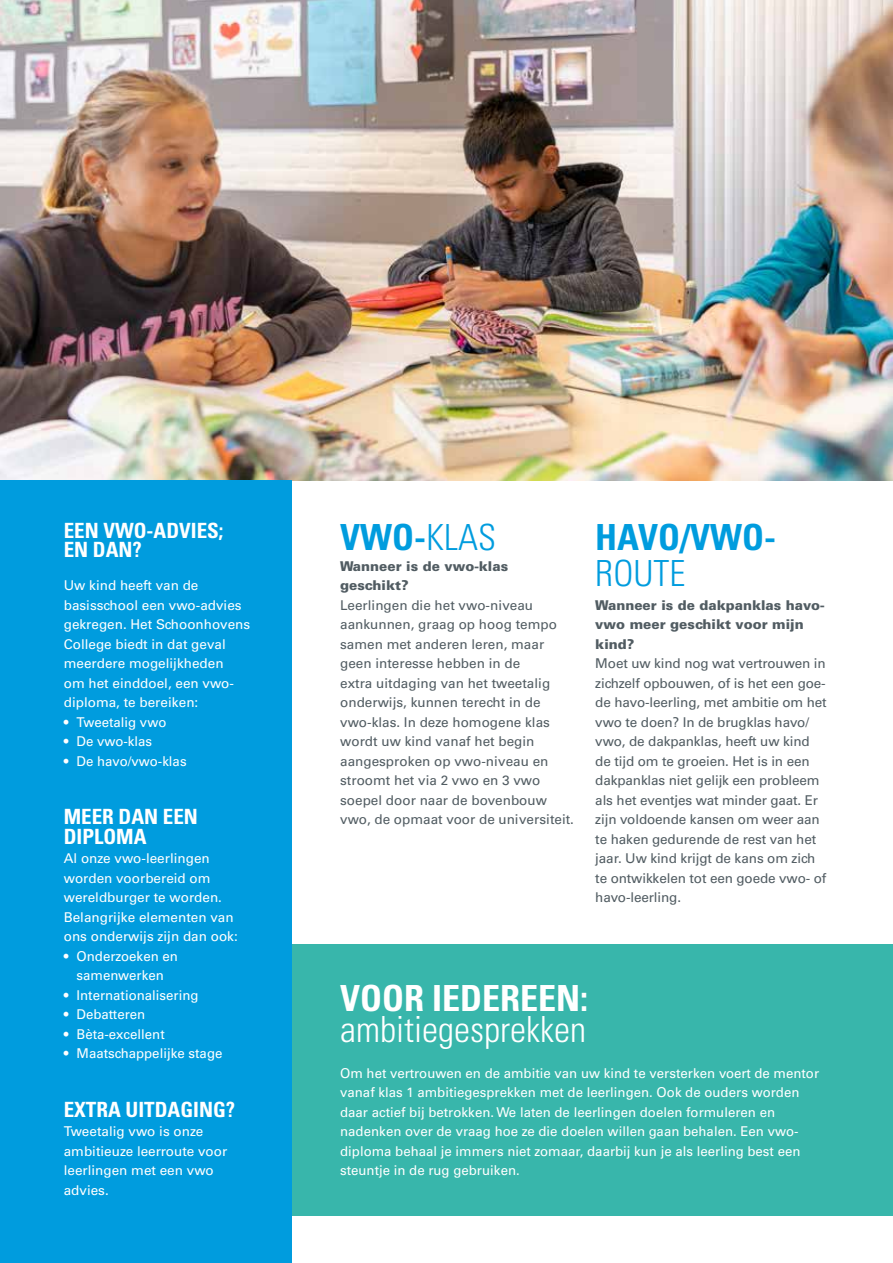
<style>
.page{position:relative;width:893px;height:1263px;background:#fff}
.page>*{position:absolute;margin:0;border:0;box-sizing:border-box;transform-origin:0 0}
.t1{font:700 condensed 36px "Univers";color:#009cde}
.t2{font:300 condensed 36px "Univers";color:#fff}
.t3{font:700 condensed 36px "Univers";color:#fff}
.t4{font:300 condensed 36px "Univers";color:#009cde}
.t5{font:700 condensed 21px/19.5px "Univers";color:#fff}
.t6{font:13.5px/19.5px "Univers";color:#fff}
.t7{font:13.5px/19.5px "Univers";letter-spacing:-.01em;color:#515c62}
.t8{font:900 13.5px/19.5px "Univers";color:#515c62}
.s1{font-weight:300}
</style>
<div class="page">
<div style="left:288px;top:944px;width:605px;height:271px;background:#38b6ab"></div>
<img style="left:0;top:0;width:893px;height:480px">
<div style="left:0;top:480px;width:291px;height:783px;background:#009cde"></div>
<h2 class="t5" style="left:64px;top:520px;width:161px">EEN VWO-ADVIES;<br>EN DAN?</h2>
<p class="t6" style="left:64px;top:576px;width:188px">Uw kind heeft van de basisschool een vwo-advies gekregen. Het Schoonhovens<br>College biedt in dat geval meerdere mogelijkheden<br>om het einddoel, een vwo&shy;diploma, te bereiken:</p>
<p class="t6" style="left:64px;top:712px;width:104px">• Tweetalig vwo</p>
<p class="t6" style="left:64px;top:732px;width:90px">• De vwo-klas</p>
<p class="t6" style="left:64px;top:751px;width:124px">• De havo/vwo-klas</p>
<h2 class="t5" style="left:64px;top:807px;width:136px">MEER DAN EEN<br>DIPLOMA</h2>
<p class="t6" style="left:64px;top:849px;width:176px">Al onze vwo-leerlingen worden voorbereid om wereldburger te worden.<br>Belangrijke elementen van ons onderwijs zijn dan ook:</p>
<p class="t6" style="left:64px;top:946px;width:116px;text-align:center">• Onderzoeken en samenwerken</p>
<p class="t6" style="left:64px;top:985px;width:136px">• Internationalisering</p>
<p class="t6" style="left:64px;top:1005px;width:83px">• Debatteren</p>
<p class="t6" style="left:64px;top:1024px;width:102px">• Bèta-excellent</p>
<p class="t6" style="left:64px;top:1044px;width:160px">• Maatschappelijke stage</p>
<h2 class="t5" style="left:64px;top:1099px;width:173px">EXTRA UITDAGING?</h2>
<p class="t6" style="left:64px;top:1122px;width:165px">Tweetalig vwo is onze ambitieuze leerroute voor leerlingen met een vwo advies.</p>
<h1 class="t1" style="left:340px;top:515px;width:158px">VWO-<span class="s1">KLAS</span></h1>
<p class="t8" style="left:340px;top:556px;width:169px">Wanneer is de vwo-klas geschikt?</p>
<p class="t7" style="left:340px;top:595px;width:235px">Leerlingen die het vwo-niveau aankunnen, graag op hoog tempo samen met anderen leren, maar geen interesse hebben in de<br>extra uitdaging van het tweetalig onderwijs, kunnen terecht in de vwo-klas. In deze homogene klas wordt uw kind vanaf het begin aangesproken op vwo-niveau en stroomt het via 2 vwo en 3 vwo soepel door naar de bovenbouw vwo, de opmaat voor de universiteit.</p>
<h1 class="t1" style="left:595px;top:515px;width:182px">HAVO/VWO-</h1>
<h1 class="t4" style="left:595px;top:551px;width:91px">ROUTE</h1>
<p class="t8" style="left:595px;top:595px;width:231px">Wanneer is de dakpanklas havo&shy;vwo meer geschikt voor mijn kind?</p>
<p class="t7" style="left:595px;top:654px;width:233px">Moet uw kind nog wat vertrouwen in zichzelf opbouwen, of is het een goe&shy;de havo-leerling, met ambitie om het vwo te doen? In de brugklas havo/ vwo, de dakpanklas, heeft uw kind de tijd om te groeien. Het is in een dakpanklas niet gelijk een probleem als het eventjes wat minder gaat. Er zijn voldoende kansen om weer aan te haken gedurende de rest van het jaar. Uw kind krijgt de kans om zich te ontwikkelen tot een goede vwo- of havo-leerling.</p>
<h1 class="t3" style="left:340px;top:976px;width:250px">VOOR IEDEREEN:</h1>
<h1 class="t2" style="left:340px;top:1008px;width:247px">ambitiegesprekken</h1>
<p class="t6" style="left:340px;top:1063px;width:480px">Om het vertrouwen en de ambitie van uw kind te versterken voert de mentor vanaf klas 1 ambitiegesprekken met de leerlingen. Ook de ouders worden daar actief bij betrokken. We laten de leerlingen doelen formuleren en nadenken over de vraag hoe ze die doelen willen gaan behalen. Een vwo&shy;diploma behaal je immers niet zomaar, daarbij kun je als leerling best een steuntje in de rug gebruiken.</p>
</div>
